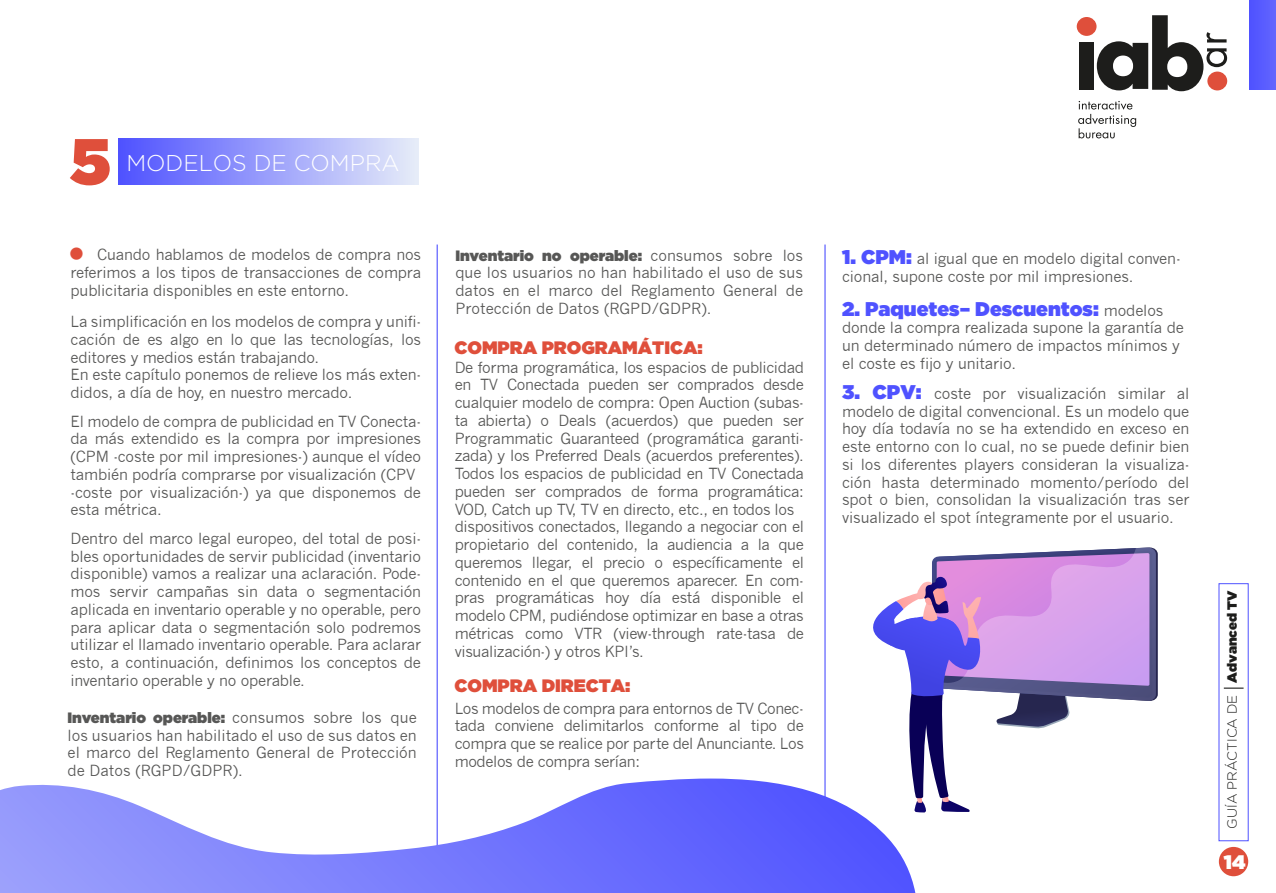
<style>
.page{position:relative;width:1276px;height:893px;background:#fff}
.page>*{position:absolute;margin:0;border:0;box-sizing:border-box;transform-origin:0 0}
.t1{font:900 64.8px "Gotham";color:#df4f3b}
.t2{font:300 22.8px "Gotham";color:#fff}
.t3{font:900 19.8px "Gotham";color:#4f52ff}
.t4{font:900 19.5px "Gotham";color:#fff}
.t5{font:900 18px "Gotham";color:#df4f3b}
.t6{font:15px/17.7px "News Gothic";letter-spacing:-.015em;color:#575756;text-align:justify}
.t7{font:900 15px "Gotham";color:#575756}
.t8{font:300 13.35px "Gotham";color:#1d1d1b}
.s1{font-family:"Gotham";font-weight:900;font-size:32.4px;color:#df4f3b}
.s2{font-family:"News Gothic";font-weight:400}
.s3{font-family:"Gotham";font-weight:900;font-size:19.8px;color:#4f52ff}
.s4{font-family:"News Gothic";font-weight:400;font-size:15px;color:#575756}
.s5{font-weight:900}
</style>
<div class="page">
<hr style="left:436px;top:245px;width:2px;height:605px;background:#4f52ff">
<hr style="left:824px;top:245px;width:1px;height:612px;background:#4f52ff">
<svg style="left:873px;top:547px;width:284px;height:265px"></svg>
<div style="left:1218px;top:847px;width:30px;height:29px;background:#df4f3b;border-radius:50%"></div>
<svg style="left:1223px;top:688px;width:20px;height:1px"></svg>
<div style="left:1079px;top:43px;width:15px;height:47px;background:#1d1d1b"></div>
<div style="left:1076px;top:17px;width:20px;height:19px;background:#df4f3b;border-radius:50%"></div>
<svg style="left:1096px;top:15px;width:131px;height:76px"></svg>
<svg style="left:1078px;top:101px;width:58px;height:37px"></svg>
<div style="left:1249px;top:0;width:27px;height:89px;background:#595cff"></div>
<svg style="left:0;top:778px;width:915px;height:115px"></svg>
<div style="left:119px;top:139px;width:299px;height:46px;background:linear-gradient(to right,#4f52ff,#e6ecf8)"></div>
<h1 class="t1" style="left:70px;top:115px;width:42px">5</h1>
<h2 class="t2" style="left:126px;top:148px;width:275px">MODELOS DE COMPRA</h2>
<p class="t6" style="left:69px;top:246px;width:354px"><span class="s1">•</span> Cuando hablamos de modelos de compra nos referimos a los tipos de transacciones de compra publicitaria disponibles en este entorno.</p>
<p class="t6" style="left:71px;top:313px;width:352px;text-align:left">La simplificación en los modelos de compra y unifi&shy;cación de es algo en lo que las tecnologías, los editores y medios están trabajando.<br>En este capítulo ponemos de relieve los más exten&shy;didos, a día de hoy, en nuestro mercado.</p>
<p class="t6" style="left:71px;top:412px;width:352px;text-align:left">El modelo de compra de publicidad en TV Conecta&shy;da más extendido es la compra por impresiones (CPM -coste por mil impresiones-) aunque el vídeo también podría comprarse por visualización (CPV -coste por visualización-) ya que disponemos de esta métrica.</p>
<p class="t6" style="left:71px;top:530px;width:352px">Dentro del marco legal europeo, del total de posi&shy;bles oportunidades de servir publicidad (inventario disponible) vamos a realizar una aclaración. Pode&shy;mos servir campañas sin data o segmentación aplicada en inventario operable y no operable, pero para aplicar data o segmentación solo podremos utilizar el llamado inventario operable. Para aclarar esto, a continuación, definimos los conceptos de inventario operable y no operable.</p>
<p class="t7" style="left:68px;top:707px;width:351px">Inventario operable: <span class="s2">consumos sobre los que</span></p>
<p class="t6" style="left:68px;top:726px;width:351px">los usuarios han habilitado el uso de sus datos en el marco del Reglamento General de Protección de Datos (RGPD/GDPR).</p>
<p class="t7" style="left:455px;top:245px;width:349px">Inventario no operable: <span class="s2">consumos sobre los</span></p>
<p class="t6" style="left:455px;top:264px;width:349px">que los usuarios no han habilitado el uso de sus datos en el marco del Reglamento General de Protección de Datos (RGPD/GDPR).</p>
<p class="t5" style="left:454px;top:334px;width:250px">COMPRA PROGRAMÁTICA:</p>
<p class="t6" style="left:455px;top:358px;width:351px;text-align:left">De forma programática, los espacios de publicidad en TV Conectada pueden ser comprados desde cualquier modelo de compra: Open Auction (subas&shy;ta abierta) o Deals (acuerdos) que pueden ser Programmatic Guaranteed (programática garanti&shy;zada) y los Preferred Deals (acuerdos preferentes).<br>Todos los espacios de publicidad en TV Conectada pueden ser comprados de forma programática:<br>VOD, Catch up TV, TV en directo, etc., en todos los dispositivos conectados, llegando a negociar con el propietario del contenido, la audiencia a la que queremos llegar, el precio o específicamente el contenido en el que queremos aparecer. En com&shy;pras programáticas hoy día está disponible el modelo CPM, pudiéndose optimizar en base a otras métricas como VTR (view-through rate-tasa de visualización-) y otros KPI’s.</p>
<p class="t5" style="left:454px;top:673px;width:178px">COMPRA DIRECTA:</p>
<p class="t6" style="left:455px;top:699px;width:351px">Los modelos de compra para entornos de TV Conec&shy;tada conviene delimitarlos conforme al tipo de compra que se realice por parte del Anunciante. Los modelos de compra serían:</p>
<p class="t6" style="left:842px;top:250px;width:340px"><span class="s3">1. CPM:</span> al igual que en modelo digital conven&shy;cional, supone coste por mil impresiones.</p>
<h3 class="t3" style="left:842px;top:294px;width:323px">2. Paquetes– Descuentos: <span class="s4">modelos</span></h3>
<p class="t6" style="left:842px;top:319px;width:343px;text-align:left">donde la compra realizada supone la garantía de un determinado número de impactos mínimos y el coste es fijo y unitario.</p>
<p class="t6" style="left:842px;top:385px;width:349px"><span class="s3">3. CPV:</span> coste por visualización similar al modelo de digital convencional. Es un modelo que hoy día todavía no se ha extendido en exceso en este entorno con lo cual, no se puede definir bien si los diferentes players consideran la visualiza&shy;ción hasta determinado momento/período del spot o bien, consolidan la visualización tras ser visualizado el spot íntegramente por el usuario.</p>
<p class="t8" style="left:1223px;top:828px;width:240px;rotate:-90deg">GUÍA PRÁCTICA DE <span class="s5">Advanced TV</span></p>
<h3 class="t4" style="left:1223px;top:848px;width:23px">14</h3>
</div>
